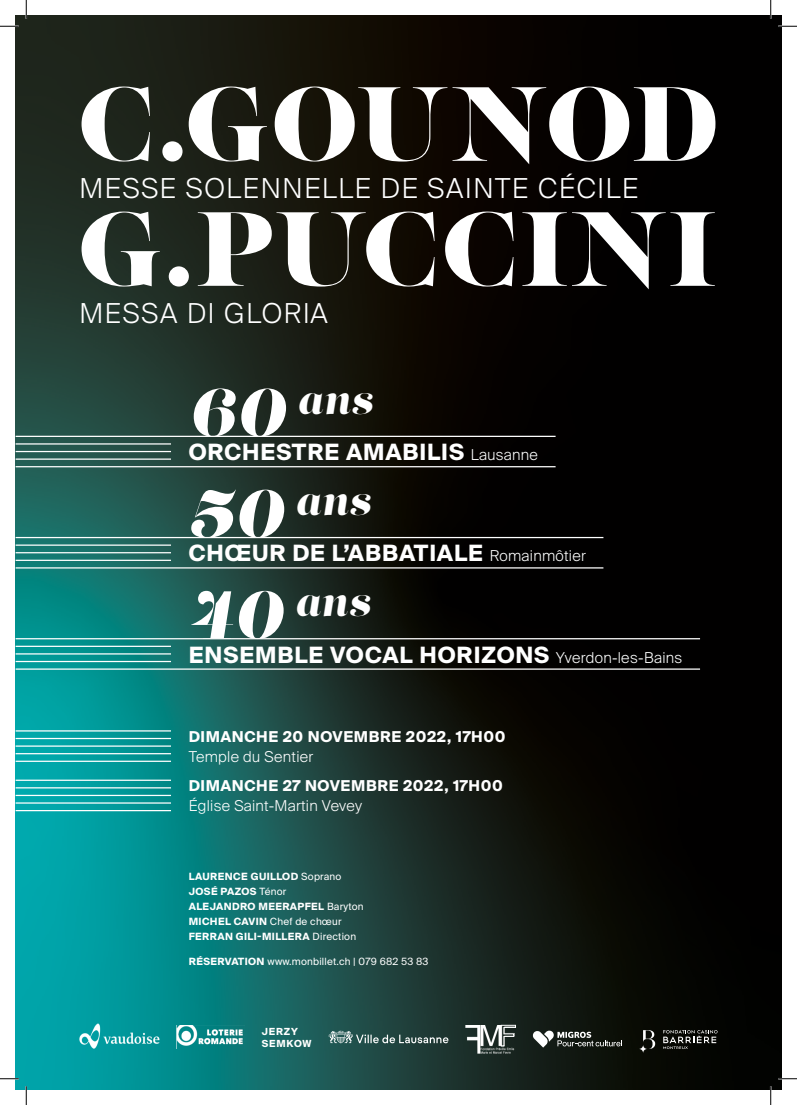
<style>
.page{position:relative;width:797px;height:1105px;background:#fff}
.page>*{position:absolute;margin:0;border:0;box-sizing:border-box;transform-origin:0 0}
.t1{font:105px "Lust";letter-spacing:.04em;color:#fff}
.t2{font:italic 39.38px "Lust";letter-spacing:.04em;color:#fff}
.t3{font:300 27.5px "Suisse Intl";letter-spacing:.06em;color:#fff}
.t4{font:700 22.5px "Suisse Intl";letter-spacing:.04em;color:#fff}
.t5{font:700 15px "Suisse Intl";letter-spacing:.04em;color:#fff}
.t6{font:300 15px "Suisse Intl";letter-spacing:.02em;color:#fff}
.t7{font:700 10px/15px "Suisse Intl";letter-spacing:.04em;color:#fff}
.t8{font:10px "Suisse Intl";letter-spacing:.02em;color:#fff}
.t9{font:700 9.75px/11.8px "Suisse Intl";letter-spacing:.08em;color:#fff}
.s1{font-size:67.5px}
.s2{font-weight:300;font-size:15px}
.s3{font-weight:400}
.s4{font-weight:700}
</style>
<div class="page">
<img style="left:16px;top:16px;width:765px;height:1073px">
<hr style="left:16px;top:730px;width:155px;height:1px;background:#fff">
<hr style="left:16px;top:738px;width:155px;height:1px;background:#fff">
<hr style="left:16px;top:745px;width:155px;height:2px;background:#fff">
<hr style="left:16px;top:753px;width:155px;height:1px;background:#fff">
<hr style="left:16px;top:761px;width:155px;height:1px;background:#fff">
<hr style="left:16px;top:780px;width:155px;height:1px;background:#fff">
<hr style="left:16px;top:787px;width:155px;height:1px;background:#fff">
<hr style="left:16px;top:795px;width:155px;height:1px;background:#fff">
<hr style="left:16px;top:802px;width:155px;height:2px;background:#fff">
<hr style="left:16px;top:810px;width:155px;height:1px;background:#fff">
<hr style="left:16px;top:537px;width:587px;height:1px;background:#fff">
<hr style="left:16px;top:544px;width:155px;height:2px;background:#fff">
<hr style="left:16px;top:552px;width:155px;height:1px;background:#fff">
<hr style="left:16px;top:560px;width:155px;height:1px;background:#fff">
<hr style="left:16px;top:567px;width:587px;height:1px;background:#fff">
<hr style="left:16px;top:436px;width:539px;height:1px;background:#fff">
<hr style="left:16px;top:443px;width:155px;height:2px;background:#fff">
<hr style="left:16px;top:451px;width:155px;height:1px;background:#fff">
<hr style="left:16px;top:458px;width:155px;height:2px;background:#fff">
<hr style="left:16px;top:466px;width:539px;height:1px;background:#fff">
<hr style="left:16px;top:638px;width:684px;height:1px;background:#fff">
<hr style="left:16px;top:646px;width:155px;height:1px;background:#fff">
<hr style="left:16px;top:653px;width:155px;height:1px;background:#fff">
<hr style="left:16px;top:661px;width:155px;height:1px;background:#fff">
<hr style="left:16px;top:668px;width:684px;height:2px;background:#fff">
<svg style="left:639px;top:1045px;width:8px;height:8px"></svg>
<svg style="left:643px;top:1030px;width:12px;height:19px"></svg>
<svg style="left:663px;top:1030px;width:54px;height:19px"></svg>
<svg style="left:329px;top:1031px;width:119px;height:12px"></svg>
<svg style="left:533px;top:1031px;width:89px;height:16px"></svg>
<img style="left:79px;top:1024px;width:80px;height:24px">
<img style="left:176px;top:1025px;width:69px;height:24px">
<img style="left:465px;top:1025px;width:51px;height:29px">
<svg style="left:501px;top:1025px;width:15px;height:21px"></svg>
<svg style="left:0;top:25px;width:19px;height:2px"></svg>
<svg style="left:778px;top:25px;width:19px;height:2px"></svg>
<svg style="left:0;top:1078px;width:19px;height:1px"></svg>
<svg style="left:778px;top:1078px;width:19px;height:1px"></svg>
<svg style="left:25px;top:0;width:2px;height:19px"></svg>
<svg style="left:25px;top:1086px;width:2px;height:19px"></svg>
<svg style="left:770px;top:0;width:1px;height:19px"></svg>
<svg style="left:770px;top:1086px;width:1px;height:19px"></svg>
<h1 class="t1" style="left:79px;top:60px;width:639px">C.GOUNOD</h1>
<h3 class="t3" style="left:79px;top:173px;width:560px">MESSE SOLENNELLE DE SAINTE CÉCILE</h3>
<h1 class="t1" style="left:79px;top:185px;width:637px">G.PUCCINI</h1>
<h3 class="t3" style="left:79px;top:298px;width:250px">MESSA DI GLORIA</h3>
<h2 class="t2" style="left:189px;top:375px;width:185px"><span class="s1">60</span> ans</h2>
<h3 class="t4" style="left:189px;top:439px;width:350px">ORCHESTRE AMABILIS <span class="s2">Lausanne</span></h3>
<h2 class="t2" style="left:189px;top:476px;width:184px"><span class="s1">50</span> ans</h2>
<h3 class="t4" style="left:189px;top:540px;width:398px">CHŒUR DE L’ABBATIALE <span class="s2">Romainmôtier</span></h3>
<h2 class="t2" style="left:189px;top:578px;width:183px"><span class="s1">40</span> ans</h2>
<h3 class="t4" style="left:189px;top:642px;width:495px">ENSEMBLE VOCAL HORIZONS <span class="s2">Yverdon-les-Bains</span></h3>
<h3 class="t5" style="left:189px;top:728px;width:318px">DIMANCHE 20 NOVEMBRE 2022, 17H00</h3>
<h3 class="t6" style="left:189px;top:748px;width:126px">Temple du Sentier</h3>
<h3 class="t5" style="left:189px;top:777px;width:315px">DIMANCHE 27 NOVEMBRE 2022, 17H00</h3>
<h3 class="t6" style="left:189px;top:797px;width:175px">Église Saint-Martin Vevey</h3>
<p class="t7" style="left:189px;top:868px;width:176px">LAURENCE GUILLOD <span class="s3">Soprano<br></span>JOSÉ PAZOS <span class="s3">Ténor<br></span>ALEJANDRO MEERAPFEL <span class="s3">Baryton<br></span>MICHEL CAVIN <span class="s3">Chef de chœur<br></span>FERRAN GILI-MILLERA <span class="s3">Direction</span></p>
<p class="t8" style="left:189px;top:956px;width:241px"><span class="s4">RÉSERVATION</span> www.monbillet.ch | 079 682 53 83</p>
<p class="t9" style="left:262px;top:1026px;width:51px">JERZY<br>SEMKOW</p>
</div>
